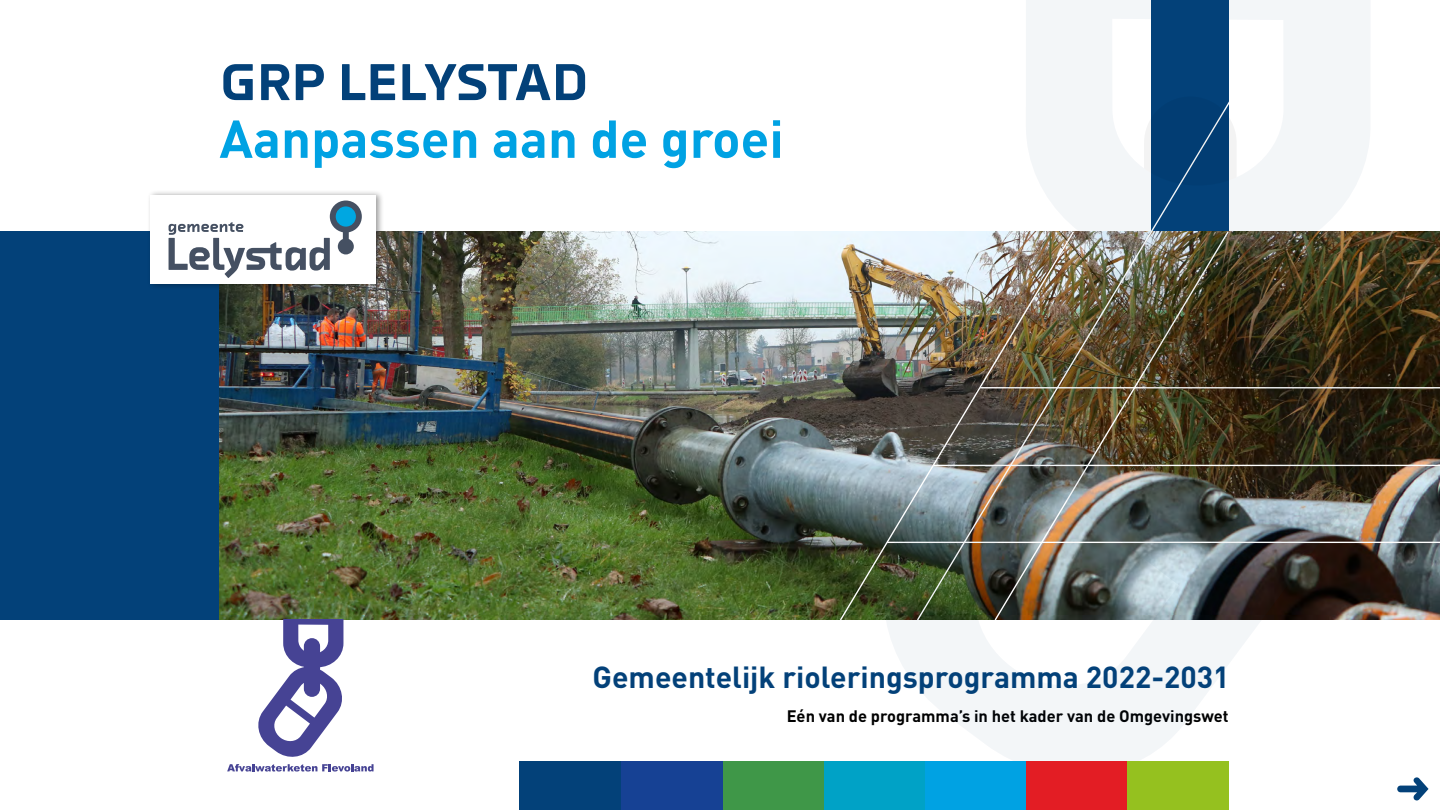
<style>
.page{position:relative;width:1440px;height:810px;background:#fff}
.page>*{position:absolute;margin:0;border:0;box-sizing:border-box;transform-origin:0 0}
.t1{font:700 52.5px "DIN Pro";color:#00a2e3}
.t2{font:900 52.5px "Chambers Sans Pro";letter-spacing:-.005em;color:#034179}
.t3{font:700 30.15px "DIN Pro";color:#034179}
.t4{font:700 16.42px "DIN Pro";color:#000}
</style>
<div class="page">
<div style="left:0;top:232px;width:219px;height:388px;background:#034179"></div>
<img style="left:219px;top:232px;width:1221px;height:388px">
<img style="left:839px;top:231px;width:77px;height:389px">
<hr style="left:887px;top:542px;width:553px;height:1px;background:#fff">
<hr style="left:934px;top:465px;width:506px;height:1px;background:#fff">
<hr style="left:980px;top:387px;width:460px;height:1px;background:#fff">
<svg style="left:227px;top:620px;width:147px;height:152px"></svg>
<svg style="left:1397px;top:777px;width:32px;height:23px"></svg>
<img style="left:871px;top:243px;width:511px;height:518px">
<img style="left:1144px;top:97px;width:93px;height:335px;border-radius:46px">
<svg style="left:1026px;top:0;width:345px;height:263px;fill:#f3f6f8"></svg>
<div style="left:147px;top:190px;width:237px;height:100px;background:#000;opacity:.4"></div>
<div style="left:150px;top:195px;width:225px;height:89px;background:#fff"></div>
<svg style="left:169px;top:201px;width:193px;height:77px"></svg>
<div style="left:520px;top:761px;width:101px;height:49px;background:#034179"></div>
<div style="left:925px;top:761px;width:101px;height:49px;background:#00a2e3"></div>
<div style="left:824px;top:761px;width:101px;height:49px;background:#00a2c6"></div>
<div style="left:722px;top:761px;width:101px;height:49px;background:#3f9748"></div>
<div style="left:621px;top:761px;width:101px;height:49px;background:#164194"></div>
<div style="left:1026px;top:761px;width:101px;height:49px;background:#e31d24"></div>
<div style="left:1127px;top:761px;width:102px;height:49px;background:#95c11f"></div>
<h1 class="t2" style="left:220px;top:48px;width:371px">GRP LELYSTAD</h1>
<h1 class="t1" style="left:219px;top:95px;width:566px">Aanpassen aan de groei</h1>
<h2 class="t3" style="left:593px;top:652px;width:639px">Gemeentelijk rioleringsprogramma 2022-2031</h2>
<p class="t4" style="left:787px;top:702px;width:443px">Eén van de programma’s in het kader van de Omgevingswet</p>
</div>
